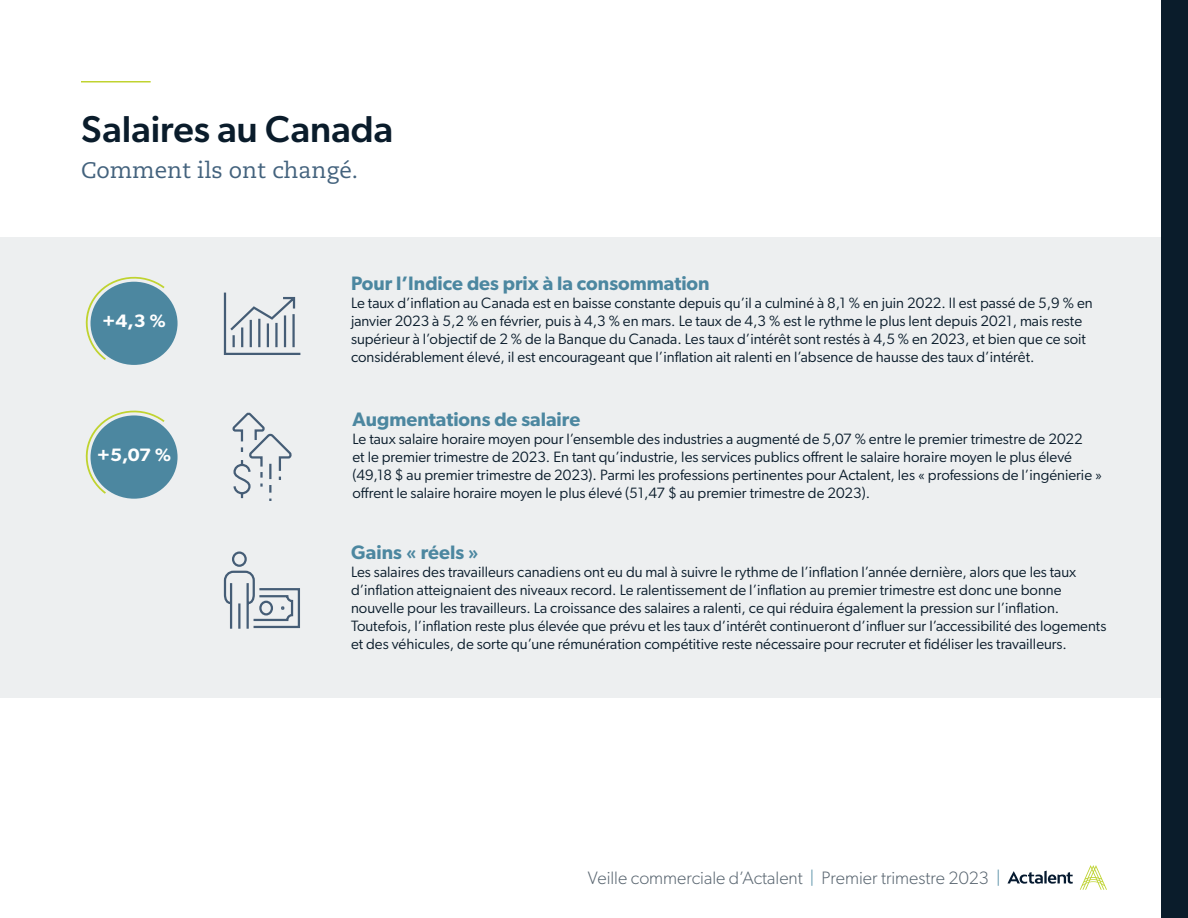
<style>
.page{position:relative;width:1188px;height:918px;background:#fff}
.page>*{position:absolute;margin:0;border:0;box-sizing:border-box;transform-origin:0 0}
.t1{font:500 37.5px "Gibson";color:#0a1c2b}
.t2{font:22.5px "Caecilia LT Pro 55 Roman";color:#43627d}
.t3{font:600 19.5px "Gibson";color:#4c87a0}
.t4{font:300 18px "Gibson";color:#5a6671}
.t5{font:600 18px "Gibson";color:#fff;scale:1.06 1}
.t6{font:15px/18px "Gibson";color:#0a1c2b}
.s1{color:#4b87a0}
</style>
<div class="page">
<svg style="left:1007px;top:871px;width:66px;height:13px"></svg>
<svg style="left:1080px;top:865px;width:27px;height:25px"></svg>
<div style="left:0;top:237px;width:1188px;height:461px;background:#edeff0"></div>
<div style="left:91px;top:282px;width:87px;height:83px;background:#4c87a0;border-radius:50%"></div>
<svg style="left:85px;top:276px;width:80px;height:84px"></svg>
<svg style="left:232px;top:412px;width:60px;height:89px"></svg>
<svg style="left:223px;top:292px;width:78px;height:63px"></svg>
<svg style="left:223px;top:551px;width:77px;height:78px"></svg>
<div style="left:91px;top:415px;width:87px;height:84px;background:#4c87a0;border-radius:50%"></div>
<svg style="left:85px;top:410px;width:80px;height:84px"></svg>
<hr style="left:81px;top:81px;width:70px;height:2px;background:#c0d330">
<div style="left:1161px;top:0;width:27px;height:918px;background:#0a1c2b"></div>
<p class="t1" style="left:81px;top:107px;width:314px">Salaires au Canada</p>
<p class="t2" style="left:81px;top:156px;width:278px">Comment ils ont changé.</p>
<p class="t5" style="left:102px;top:310px;width:62px">+4,3 %</p>
<p class="t5" style="left:97px;top:444px;width:72px">+5,07 %</p>
<p class="t3" style="left:351px;top:271px;width:360px">Pour l’Indice des prix à la consommation</p>
<p class="t6" style="left:351px;top:293px;width:743px">Le taux d’inflation au Canada est en baisse constante depuis qu’il a culminé à 8,1 % en juin 2022. Il est passé de 5,9 % en janvier 2023 à 5,2 % en février, puis à 4,3 % en mars. Le taux de 4,3 % est le rythme le plus lent depuis 2021, mais reste supérieur à l’objectif de 2 % de la Banque du Canada. Les taux d’intérêt sont restés à 4,5 % en 2023, et bien que ce soit considérablement élevé, il est encourageant que l’inflation ait ralenti en l’absence de hausse des taux d’intérêt.</p>
<p class="t3" style="left:352px;top:407px;width:229px">Augmentations de salaire</p>
<p class="t6" style="left:352px;top:429px;width:751px">Le taux salaire horaire moyen pour l’ensemble des industries a augmenté de 5,07 % entre le premier trimestre de 2022<br>et le premier trimestre de 2023. En tant qu’industrie, les services publics offrent le salaire horaire moyen le plus élevé (49,18 $ au premier trimestre de 2023). Parmi les professions pertinentes pour Actalent, les « professions de l’ingénierie » offrent le salaire horaire moyen le plus élevé (51,47 $ au premier trimestre de 2023).</p>
<p class="t3" style="left:351px;top:540px;width:130px">Gains « réels »</p>
<p class="t6" style="left:351px;top:562px;width:757px">Les salaires des travailleurs canadiens ont eu du mal à suivre le rythme de l’inflation l’année dernière, alors que les taux d’inflation atteignaient des niveaux record. Le ralentissement de l’inflation au premier trimestre est donc une bonne nouvelle pour les travailleurs. La croissance des salaires a ralenti, ce qui réduira également la pression sur l’inflation.<br>Toutefois, l’inflation reste plus élevée que prévu et les taux d’intérêt continueront d’influer sur l’accessibilité des logements et des véhicules, de sorte qu’une rémunération compétitive reste nécessaire pour recruter et fidéliser les travailleurs.</p>
<p class="t4" style="left:588px;top:867px;width:414px">Veille commerciale d’Actalent <span class="s1">|</span> Premier trimestre 2023 <span class="s1">|</span></p>
</div>
